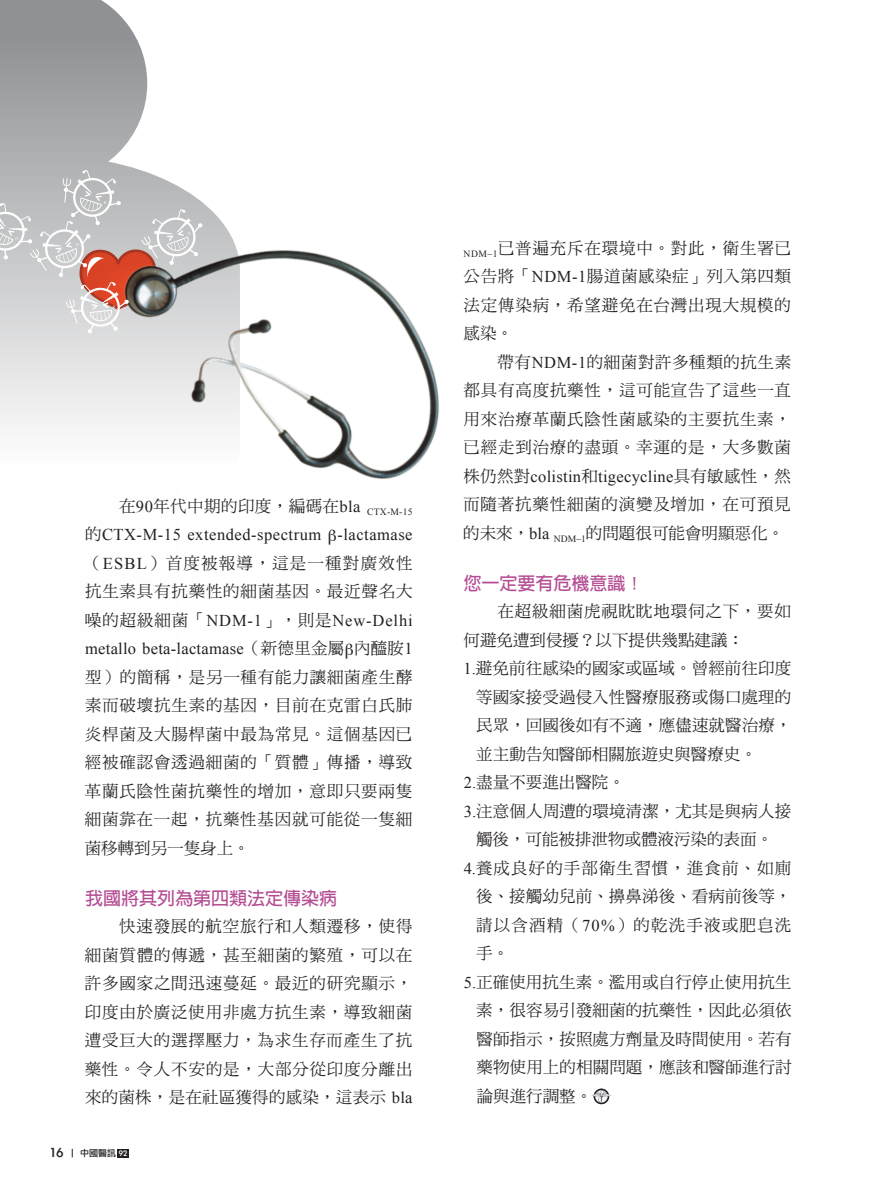
<style>
.page{position:relative;width:893px;height:1191px;background:#fff}
.page>*{position:absolute;margin:0;border:0;box-sizing:border-box;transform-origin:0 0}
.t1{font:700 18px "Lin Gothic";color:#b44d93}
.t2{font:16.5px/28.5px "DF Ming Std W5";letter-spacing:.025em;color:#231f20;text-align:justify}
.t3{font:16.5px "DF Ming Std W5";letter-spacing:.005em;color:#231f20}
.t4{font:16.5px/28.5px "Times New Roman";letter-spacing:.015em;color:#231f20}
.t5{font:16.5px/28.5px "DF Ming Std W5";letter-spacing:.045em;color:#231f20}
.t6{font:16.5px "DF Ming Std W5";color:#231f20}
.t7{font:16.5px "DF Ming Std W5";letter-spacing:.065em;color:#231f20}
.t8{font:16.5px "DF Ming Std W5";letter-spacing:.07em;color:#231f20}
.t9{font:16.5px "DF Ming Std W5";letter-spacing:.05em;color:#231f20}
.t10{font:9px "Li Gothic Med";color:#231f20}
.s1{font-family:"Times New Roman"}
.s2{font-family:"DF Ming Std W5"}
.s3{font-size:15px}
.s4{color:#fff}
</style>
<div class="page">
<div style="left:0;top:385px;width:86px;height:45px;background:#efefef"></div>
<div style="left:0;top:334px;width:86px;height:51px;background:#e2e3e4"></div>
<img style="left:86px;top:203px;width:353px;height:276px">
<svg style="left:594px;top:1088px;width:15px;height:16px"></svg>
<svg style="left:591px;top:1090px;width:20px;height:12px"></svg>
<div style="left:117px;top:1148px;width:12px;height:9px;background:#231f20"></div>
<svg style="left:0;top:0;width:203px;height:334px"></svg>
<p class="t2" style="left:119px;top:491px;width:295px">在<span class="s1">90</span>年代中期的印度，編碼在<span class="s1">bla</span> <sub>CTX-M-15</sub></p>
<p class="t4" style="left:85px;top:520px;width:329px"><span class="s2">的</span>CTX-M-15 extended-spectrum -lactamase</p>
<p class="t5" style="left:85px;top:548px;width:329px">（<span class="s1">ESBL</span>）首度被報導，這是一種對廣效性抗生素具有抗藥性的細菌基因。最近聲名大</p>
<p class="t4" style="left:85px;top:606px;width:329px"><span class="s2">噪的超級細菌「</span>NDM-1<span class="s2">」，則是</span>New-Delhi metallo beta-lactamase<span class="s2">（新德里金屬內醯胺</span>1</p>
<p class="t2" style="left:85px;top:662px;width:329px">型）的簡稱，是另一種有能力讓細菌產生酵素而破壞抗生素的基因，目前在克雷白氏肺炎桿菌及大腸桿菌中最為常見。這個基因已經被確認會透過細菌的「質體」傳播，導致革蘭氏陰性菌抗藥性的增加，意即只要兩隻細菌靠在一起，抗藥性基因就可能從一隻細菌移轉到另一隻身上。</p>
<p class="t1" style="left:85px;top:889px;width:253px">我國將其列為第四類法定傳染病</p>
<p class="t2" style="left:85px;top:911px;width:329px;text-indent:34px">快速發展的航空旅行和人類遷移，使得細菌質體的傳遞，甚至細菌的繁殖，可以在許多國家之間迅速蔓延。最近的研究顯示，印度由於廣泛使用非處方抗生素，導致細菌遭受巨大的選擇壓力，為求生存而產生了抗藥性。令人不安的是，大部分從印度分離出來的菌株，是在社區獲得的感染，這表示 <span class="s1">bla</span></p>
<p class="t10" style="left:50px;top:1148px;width:79px"><span class="s3">16</span> 中國醫訊 <span class="s4">92</span></p>
<p class="t2" style="left:463px;top:233px;width:329px"><sub>NDM–1</sub>已普遍充斥在環境中。對此，衛生署已公告將「<span class="s1">NDM-1</span>腸道菌感染症」列入第四類法定傳染病，希望避免在台灣出現大規模的感染。</p>
<p class="t2" style="left:463px;top:347px;width:329px;text-indent:34px">帶有<span class="s1">NDM-1</span>的細菌對許多種類的抗生素都具有高度抗藥性，這可能宣告了這些一直用來治療革蘭氏陰性菌感染的主要抗生素，已經走到治療的盡頭。幸運的是，大多數菌</p>
<p class="t4" style="left:463px;top:462px;width:329px"><span class="s2">株仍然對</span>colistin<span class="s2">和</span>tigecycline<span class="s2">具有敏感性，然</span></p>
<p class="t5" style="left:463px;top:490px;width:329px">而隨著抗藥性細菌的演變及增加，在可預見的未來，<span class="s1">bla</span> <sub>NDM–1</sub>的問題很可能會明顯惡化。</p>
<p class="t1" style="left:464px;top:574px;width:181px">您一定要有危機意識！</p>
<p class="t9" style="left:498px;top:602px;width:295px">在超級細菌虎視眈眈地環伺之下，要如</p>
<p class="t6" style="left:464px;top:631px;width:282px">何避免遭到侵擾？以下提供幾點建議：</p>
<p class="t3" style="left:464px;top:659px;width:329px"><span class="s1">1.</span>避免前往感染的國家或區域。曾經前往印度</p>
<p class="t3" style="left:476px;top:688px;width:317px">等國家接受過侵入性醫療服務或傷口處理的</p>
<p class="t3" style="left:476px;top:716px;width:317px">民眾，回國後如有不適，應儘速就醫治療，</p>
<p class="t6" style="left:476px;top:745px;width:282px">並主動告知醫師相關旅遊史與醫療史。</p>
<p class="t6" style="left:464px;top:773px;width:162px"><span class="s1">2.</span>盡量不要進出醫院。</p>
<p class="t3" style="left:464px;top:802px;width:329px"><span class="s1">3.</span>注意個人周遭的環境清潔，尤其是與病人接</p>
<p class="t6" style="left:476px;top:830px;width:299px">觸後，可能被排泄物或體液污染的表面。</p>
<p class="t7" style="left:464px;top:859px;width:329px"><span class="s1">4.</span>養成良好的手部衛生習慣，進食前、如廁</p>
<p class="t3" style="left:476px;top:887px;width:317px">後、接觸幼兒前、擤鼻涕後、看病前後等，</p>
<p class="t8" style="left:476px;top:916px;width:317px">請以含酒精（<span class="s1">70%</span>）的乾洗手液或肥皂洗</p>
<p class="t2" style="left:476px;top:939px;width:34px">手。</p>
<p class="t3" style="left:464px;top:973px;width:329px"><span class="s1">5.</span>正確使用抗生素。濫用或自行停止使用抗生</p>
<p class="t3" style="left:476px;top:1001px;width:317px">素，很容易引發細菌的抗藥性，因此必須依</p>
<p class="t3" style="left:476px;top:1030px;width:317px">醫師指示，按照處方劑量及時間使用。若有</p>
<p class="t3" style="left:476px;top:1058px;width:317px">藥物使用上的相關問題，應該和醫師進行討</p>
<p class="t2" style="left:477px;top:1081px;width:117px">論與進行調整。</p>
</div>
